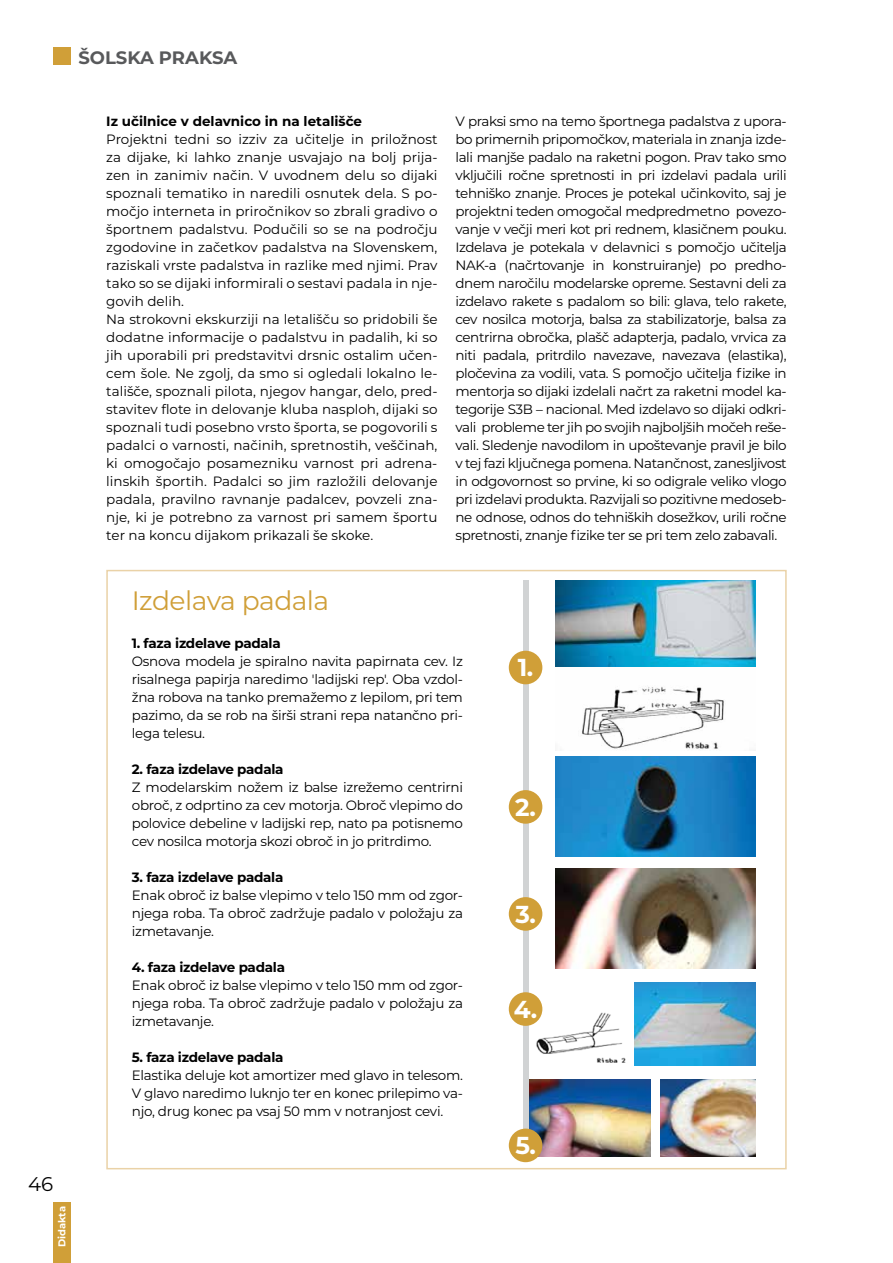
<style>
.page{position:relative;width:893px;height:1263px;background:#fff}
.page>*{position:absolute;margin:0;border:0;box-sizing:border-box;transform-origin:0 0}
.t1{font:26.55px "Montserrat";letter-spacing:-.02em;color:#d09f38}
.t2{font:700 24.45px "Montserrat";color:#fff}
.t3{font:19.8px "Montserrat";color:#000}
.t4{font:700 18px "Montserrat";color:#58595b}
.t5{font:13.5px/18px "Montserrat";color:#000;text-align:justify}
.t6{font:700 13.5px "Montserrat";letter-spacing:-.02em;color:#000}
.t7{font:700 13.5px "Montserrat";color:#000}
.t8{font:700 9.9px "Montserrat";color:#fff}
</style>
<div class="page">
<img style="left:529px;top:1079px;width:122px;height:78px">
<div style="left:523px;top:580px;width:6px;height:560px;background:#d1d3d4"></div>
<div style="left:53px;top:1203px;width:17px;height:60px;background:#d09f38"></div>
<div style="left:53px;top:47px;width:17px;height:17px;background:#d09f38"></div>
<img style="left:556px;top:580px;width:199px;height:169px">
<img style="left:556px;top:757px;width:199px;height:100px">
<img style="left:556px;top:869px;width:199px;height:99px">
<img style="left:536px;top:1001px;width:99px;height:64px">
<img style="left:635px;top:982px;width:120px;height:83px">
<img style="left:661px;top:1079px;width:94px;height:78px">
<div style="left:509px;top:651px;width:33px;height:33px;background:#d09f38;border-radius:50%"></div>
<div style="left:509px;top:790px;width:33px;height:34px;background:#d09f38;border-radius:50%"></div>
<div style="left:509px;top:897px;width:33px;height:34px;background:#d09f38;border-radius:50%"></div>
<div style="left:509px;top:992px;width:33px;height:34px;background:#d09f38;border-radius:50%"></div>
<div style="left:509px;top:1128px;width:33px;height:34px;background:#d09f38;border-radius:50%"></div>
<h3 class="t4" style="left:78px;top:45px;width:160px">ŠOLSKA PRAKSA</h3>
<h3 class="t3" style="left:28px;top:1170px;width:27px">46</h3>
<p class="t8" style="left:55px;top:1247px;width:43px;rotate:-90deg">Didakta</p>
<p class="t7" style="left:106px;top:111px;width:257px">Iz učilnice v delavnico in na letališče</p>
<p class="t5" style="left:106px;top:130px;width:333px;text-align:left">Projektni tedni so izziv za učitelje in priložnost za dijake, ki lahko znanje usvajajo na bolj prija&shy;zen in zanimiv način. V uvodnem delu so dijaki spoznali tematiko in naredili osnutek dela. S po&shy;močjo interneta in priročnikov so zbrali gradivo o športnem padalstvu. Podučili so se na področju zgodovine in začetkov padalstva na Slovenskem, raziskali vrste padalstva in razlike med njimi. Prav tako so se dijaki informirali o sestavi padala in nje&shy;govih delih.<br>Na strokovni ekskurziji na letališču so pridobili še dodatne informacije o padalstvu in padalih, ki so jih uporabili pri predstavitvi drsnic ostalim učen&shy;cem šole. Ne zgolj, da smo si ogledali lokalno le&shy;tališče, spoznali pilota, njegov hangar, delo, pred&shy;stavitev flote in delovanje kluba nasploh, dijaki so spoznali tudi posebno vrsto športa, se pogovorili s padalci o varnosti, načinih, spretnostih, veščinah, ki omogočajo posamezniku varnost pri adrena&shy;linskih športih. Padalci so jim razložili delovanje padala, pravilno ravnanje padalcev, povzeli zna&shy;nje, ki je potrebno za varnost pri samem športu ter na koncu dijakom prikazali še skoke.</p>
<p class="t5" style="left:455px;top:112px;width:333px">V praksi smo na temo športnega padalstva z upora&shy;bo primernih pripomočkov, materiala in znanja izde&shy;lali manjše padalo na raketni pogon. Prav tako smo vključili ročne spretnosti in pri izdelavi padala urili tehniško znanje. Proces je potekal učinkovito, saj je projektni teden omogočal medpredmetno povezo&shy;vanje v večji meri kot pri rednem, klasičnem pouku.<br>Izdelava je potekala v delavnici s pomočjo učitelja NAK-a (načrtovanje in konstruiranje) po predho&shy;dnem naročilu modelarske opreme. Sestavni deli za izdelavo rakete s padalom so bili: glava, telo rakete, cev nosilca motorja, balsa za stabilizatorje, balsa za centrirna obročka, plašč adapterja, padalo, vrvica za niti padala, pritrdilo navezave, navezava (elastika), pločevina za vodili, vata. S pomočjo učitelja fizike in mentorja so dijaki izdelali načrt za raketni model ka&shy;tegorije S3B – nacional. Med izdelavo so dijaki odkri&shy;vali probleme ter jih po svojih najboljših močeh reše&shy;vali. Sledenje navodilom in upoštevanje pravil je bilo v tej fazi ključnega pomena. Natančnost, zanesljivost in odgovornost so prvine, ki so odigrale veliko vlogo pri izdelavi produkta. Razvijali so pozitivne medoseb&shy;ne odnose, odnos do tehniških dosežkov, urili ročne spretnosti, znanje fizike ter se pri tem zelo zabavali.</p>
<h1 class="t1" style="left:132px;top:583px;width:199px">Izdelava padala</h1>
<p class="t6" style="left:132px;top:633px;width:150px">1. faza izdelave padala</p>
<p class="t5" style="left:132px;top:652px;width:333px">Osnova modela je spiralno navita papirnata cev. Iz risalnega papirja naredimo 'ladijski rep'. Oba vzdol&shy;žna robova na tanko premažemo z lepilom, pri tem pazimo, da se rob na širši strani repa natančno pri&shy;lega telesu.</p>
<p class="t6" style="left:132px;top:759px;width:153px">2. faza izdelave padala</p>
<p class="t5" style="left:132px;top:778px;width:333px">Z modelarskim nožem iz balse izrežemo centrirni obroč, z odprtino za cev motorja. Obroč vlepimo do polovice debeline v ladijski rep, nato pa potisnemo cev nosilca motorja skozi obroč in jo pritrdimo.</p>
<p class="t6" style="left:132px;top:867px;width:153px">3. faza izdelave padala</p>
<p class="t5" style="left:132px;top:886px;width:333px">Enak obroč iz balse vlepimo v telo 150 mm od zgor&shy;njega roba. Ta obroč zadržuje padalo v položaju za izmetavanje.</p>
<p class="t6" style="left:132px;top:957px;width:155px">4. faza izdelave padala</p>
<p class="t5" style="left:132px;top:976px;width:333px">Enak obroč iz balse vlepimo v telo 150 mm od zgor&shy;njega roba. Ta obroč zadržuje padalo v položaju za izmetavanje.</p>
<p class="t6" style="left:132px;top:1047px;width:153px">5. faza izdelave padala</p>
<p class="t5" style="left:132px;top:1066px;width:333px">Elastika deluje kot amortizer med glavo in telesom.<br>V glavo naredimo luknjo ter en konec prilepimo va&shy;njo, drug konec pa vsaj 50 mm v notranjost cevi.</p>
<h2 class="t2" style="left:518px;top:650px;width:17px">1.</h2>
<h2 class="t2" style="left:515px;top:789px;width:22px">2.</h2>
<h2 class="t2" style="left:515px;top:896px;width:22px">3.</h2>
<h2 class="t2" style="left:514px;top:991px;width:25px">4.</h2>
<h2 class="t2" style="left:515px;top:1128px;width:22px">5.</h2>
</div>
